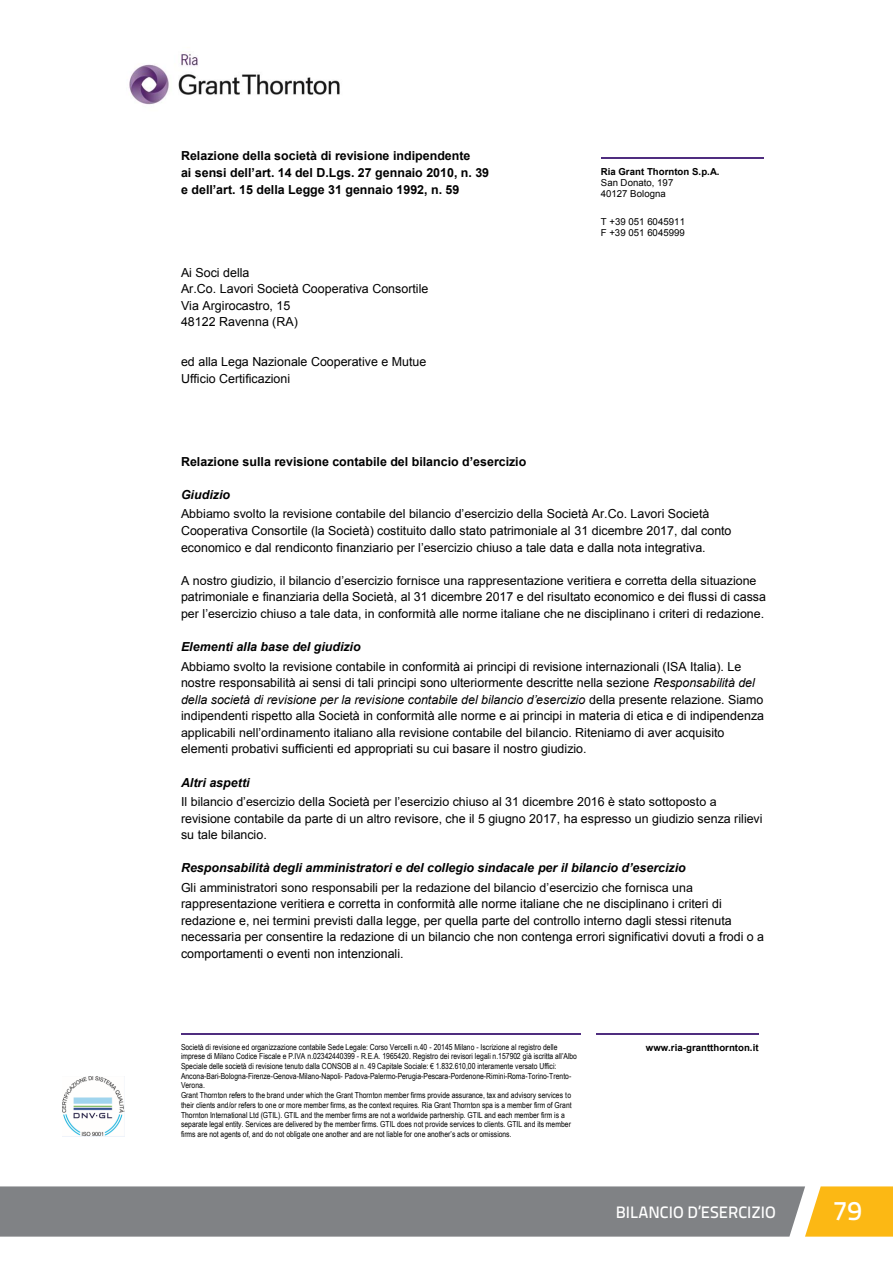
<style>
.page{position:relative;width:893px;height:1263px;background:#fff}
.page>*{position:absolute;margin:0;border:0;box-sizing:border-box;transform-origin:0 0}
.t1{font:27px "Titillium Text 25 L 600 wt";color:#fff}
.t2{font:16.5px "Titillium Text 25 L 600 wt";color:#fff}
.t3{font:12.45px/16.6px "Arial";letter-spacing:.005em;color:#000}
.t4{font:700 12.45px/16.6px "Arial";color:#000}
.t5{font:9.6px/11.1px "Arial";color:#000}
.t6{font:700 9.6px "Arial";letter-spacing:.005em;color:#000}
.t7{font:8.25px/9.8px "Arial Narrow";letter-spacing:.005em;color:#000}
.s1{font-weight:700}
.s2{font-weight:700;font-style:italic}
.s3{font-style:italic}
</style>
<div class="page">
<svg style="left:0;top:1186px;width:893px;height:50px;background:#8e8a7e"></svg>
<img style="left:62px;top:1077px;width:62px;height:59px">
<hr style="left:601px;top:157px;width:163px;height:2px;background:#4f2d7f">
<hr style="left:181px;top:1033px;width:400px;height:2px;background:#4f2d7f">
<hr style="left:596px;top:1033px;width:163px;height:2px;background:#4f2d7f">
<img style="left:129px;top:54px;width:211px;height:51px">
<p class="t4" style="left:181px;top:148px;width:310px">Relazione della società di revisione indipendente<br>ai sensi dell’art. 14 del D.Lgs. 27 gennaio 2010, n. 39 e dell’art. 15 della Legge 31 gennaio 1992, n. 59</p>
<p class="t3" style="left:181px;top:264px;width:249px">Ai Soci della<br>Ar.Co. Lavori Società Cooperativa Consortile<br>Via Argirocastro, 15<br>48122 Ravenna (RA)</p>
<p class="t3" style="left:181px;top:354px;width:247px">ed alla Lega Nazionale Cooperative e Mutue<br>Ufficio Certificazioni</p>
<p class="t5" style="left:601px;top:166px;width:120px"><span class="s1">Ria Grant Thornton S.p.A.<br></span>San Donato, 197<br>40127 Bologna</p>
<p class="t5" style="left:601px;top:216px;width:86px">T +39 051 6045911<br>F +39 051 6045999</p>
<p class="t4" style="left:181px;top:453px;width:347px">Relazione sulla revisione contabile del bilancio d’esercizio</p>
<p class="t3" style="left:181px;top:485px;width:530px;line-height:19.2px"><span class="s2">Giudizio<br></span>Abbiamo svolto la revisione contabile del bilancio d’esercizio della Società Ar.Co. Lavori Società</p>
<p class="t3" style="left:181px;top:522px;width:552px">Cooperativa Consortile (la Società) costituito dallo stato patrimoniale al 31 dicembre 2017, dal conto economico e dal rendiconto finanziario per l’esercizio chiuso a tale data e dalla nota integrativa.</p>
<p class="t3" style="left:181px;top:572px;width:587px">A nostro giudizio, il bilancio d’esercizio fornisce una rappresentazione veritiera e corretta della situazione patrimoniale e finanziaria della Società, al 31 dicembre 2017 e del risultato economico e dei flussi di cassa per l’esercizio chiuso a tale data, in conformità alle norme italiane che ne disciplinano i criteri di redazione.</p>
<p class="t3" style="left:181px;top:637px;width:562px;line-height:19.4px"><span class="s2">Elementi alla base del giudizio<br></span>Abbiamo svolto la revisione contabile in conformità ai principi di revisione internazionali (ISA Italia). Le</p>
<p class="t3" style="left:181px;top:674px;width:585px">nostre responsabilità ai sensi di tali principi sono ulteriormente descritte nella sezione <span class="s3">Responsabilità del della società di revisione per la revisione contabile del bilancio d’esercizio</span> della presente relazione. Siamo indipendenti rispetto alla Società in conformità alle norme e ai principi in materia di etica e di indipendenza applicabili nell’ordinamento italiano alla revisione contabile del bilancio. Riteniamo di aver acquisito elementi probativi sufficienti ed appropriati su cui basare il nostro giudizio.</p>
<p class="t3" style="left:181px;top:772px;width:537px;line-height:19.4px"><span class="s2">Altri aspetti<br></span>Il bilancio d’esercizio della Società per l’esercizio chiuso al 31 dicembre 2016 è stato sottoposto a</p>
<p class="t3" style="left:181px;top:810px;width:583px">revisione contabile da parte di un altro revisore, che il 5 giugno 2017, ha espresso un giudizio senza rilievi su tale bilancio.</p>
<p class="t3" style="left:181px;top:858px;width:513px;line-height:19.2px"><span class="s2">Responsabilità degli amministratori e del collegio sindacale per il bilancio d’esercizio<br></span>Gli amministratori sono responsabili per la redazione del bilancio d’esercizio che fornisca una</p>
<p class="t3" style="left:181px;top:896px;width:585px">rappresentazione veritiera e corretta in conformità alle norme italiane che ne disciplinano i criteri di redazione e, nei termini previsti dalla legge, per quella parte del controllo interno dagli stessi ritenuta necessaria per consentire la redazione di un bilancio che non contenga errori significativi dovuti a frodi o a comportamenti o eventi non intenzionali.</p>
<p class="t7" style="left:181px;top:1042px;width:398px">Società di revisione ed organizzazione contabile Sede Legale: Corso Vercelli n.40 - 20145 Milano - Iscrizione al registro delle imprese di Milano Codice Fiscale e P.IVA n.02342440399 - R.E.A. 1965420. Registro dei revisori legali n.157902 già iscritta all’Albo Speciale delle società di revisione tenuto dalla CONSOB al n. 49 Capitale Sociale: € 1.832.610,00 interamente versato Uffici:<br>Ancona-Bari-Bologna-Firenze-Genova-Milano-Napoli- Padova-Palermo-Perugia-Pescara-Pordenone-Rimini-Roma-Torino-Trento-Verona.<br>Grant Thornton refers to the brand under which the Grant Thornton member firms provide assurance, tax and advisory services to their clients and/or refers to one or more member firms, as the context requires. Ria Grant Thornton spa is a member firm of Grant Thornton International Ltd (GTIL). GTIL and the member firms are not a worldwide partnership. GTIL and each member firm is a separate legal entity. Services are delivered by the member firms. GTIL does not provide services to clients. GTIL and its member firms are not agents of, and do not obligate one another and are not liable for one another’s acts or omissions.</p>
<p class="t6" style="left:646px;top:1041px;width:114px">www.ria-grantthornton.it</p>
<h2 class="t2" style="left:616px;top:1199px;width:162px">BILANCIO D’ESERCIZIO</h2>
<h1 class="t1" style="left:833px;top:1190px;width:30px">79</h1>
</div>
